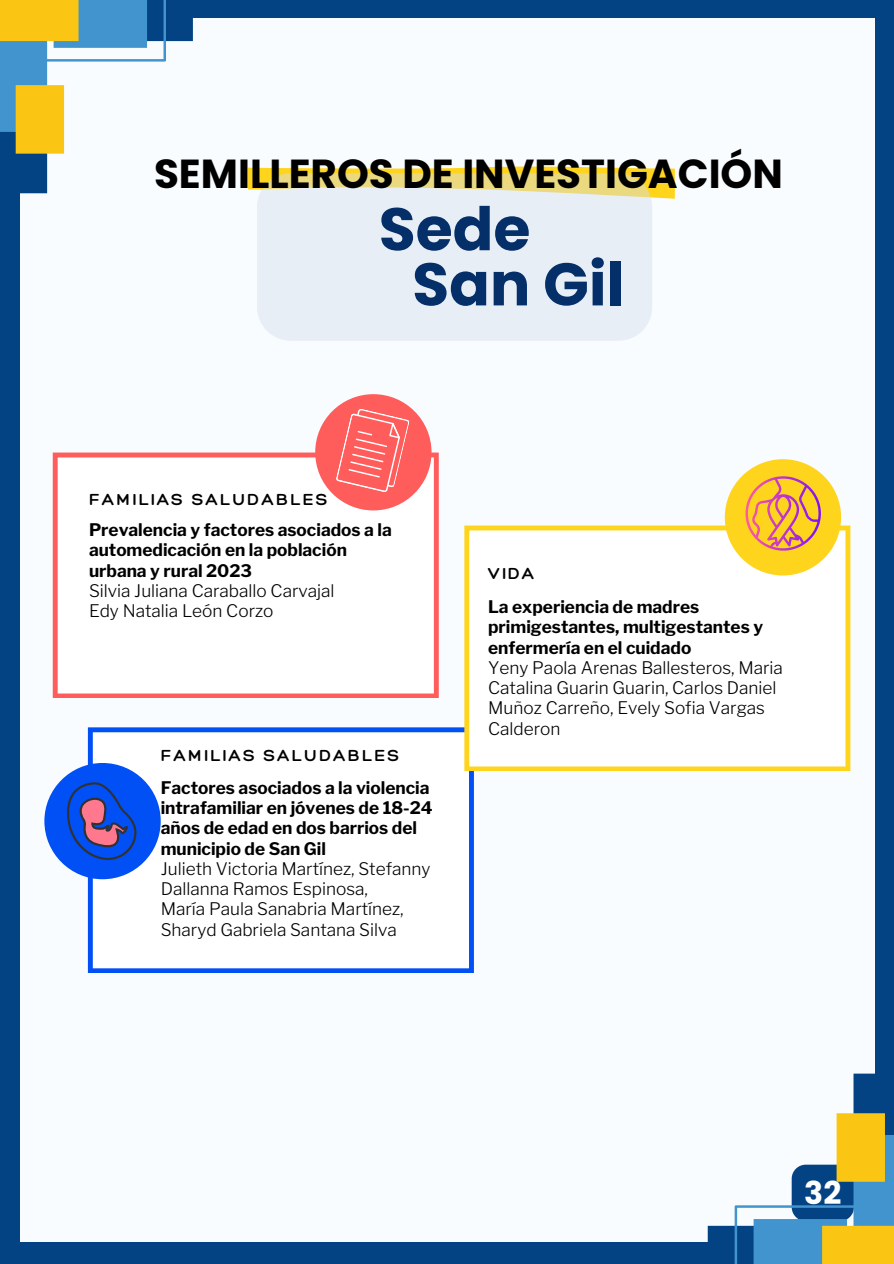
<style>
.page{position:relative;width:894px;height:1264px;background:#fff}
.page>*{position:absolute;margin:0;border:0;box-sizing:border-box;transform-origin:0 0}
.t1{font:700 60px/55.2px "Poppins";color:#042f69}
.t2{font:700 40.5px "Poppins";color:#000}
.t3{font:700 31.5px "Poppins";color:#fff}
.t4{font:300 17.4px "Hero";letter-spacing:.13em;color:#000}
.t5{font:300 17.25px/20.2px "Libre Franklin";color:#000}
.t6{font:700 17.25px/20.2px "Libre Franklin";color:#000}
</style>
<div class="page">
<div style="left:0;top:0;width:893px;height:1263px;background:#f8fcff"></div>
<svg style="left:53px;top:452px;width:385px;height:246px"></svg>
<svg style="left:88px;top:727px;width:386px;height:246px"></svg>
<div style="left:44px;top:763px;width:117px;height:116px;background:#0050f5;border-radius:50%"></div>
<svg style="left:464px;top:525px;width:386px;height:246px"></svg>
<div style="left:315px;top:394px;width:116px;height:116px;background:#ff5c5c;border-radius:50%"></div>
<div style="left:724px;top:459px;width:116px;height:116px;background:#ffd41d;border-radius:50%"></div>
<svg style="left:248px;top:166px;width:426px;height:32px"></svg>
<svg style="left:335px;top:408px;width:75px;height:84px"></svg>
<svg style="left:257px;top:173px;width:395px;height:168px;fill:#e7eef5"></svg>
<div style="left:104px;top:0;width:789px;height:18px;background:#034383"></div>
<div style="left:0;top:1242px;width:763px;height:21px;background:#034383"></div>
<div style="left:0;top:4px;width:20px;height:1252px;background:#034383"></div>
<div style="left:874px;top:0;width:19px;height:1252px;background:#034383"></div>
<svg style="left:0;top:0;width:193px;height:193px"></svg>
<svg style="left:707px;top:1073px;width:186px;height:190px"></svg>
<svg style="left:745px;top:476px;width:75px;height:74px"></svg>
<svg style="left:67px;top:782px;width:70px;height:78px"></svg>
<h2 class="t2" style="left:154px;top:145px;width:630px">SEMILLEROS DE INVESTIGACIÓN</h2>
<p class="t1" style="left:412px;top:202px;width:213px;text-indent:-33px">Sede<br>San Gil</p>
<h4 class="t4" style="left:89px;top:488px;width:240px">FAMILIAS SALUDABLES</h4>
<h4 class="t6" style="left:89px;top:520px;width:304px">Prevalencia y factores asociados a la automedicación en la población urbana y rural 2023</h4>
<p class="t5" style="left:89px;top:580px;width:247px">Silvia Juliana Caraballo Carvajal</p>
<p class="t5" style="left:89px;top:601px;width:186px">Edy Natalia León Corzo</p>
<p class="t4" style="left:161px;top:744px;width:240px">FAMILIAS SALUDABLES</p>
<h4 class="t6" style="left:161px;top:777px;width:273px">Factores asociados a la violencia intrafamiliar en jóvenes de 18-24 años de edad en dos barrios del municipio de San Gil</h4>
<p class="t5" style="left:161px;top:858px;width:271px">Julieth Victoria Martínez, Stefanny<br>Dallanna Ramos Espinosa,</p>
<p class="t5" style="left:161px;top:899px;width:244px">María Paula Sanabria Martínez,</p>
<p class="t5" style="left:161px;top:919px;width:237px">Sharyd Gabriela Santana Silva</p>
<p class="t4" style="left:488px;top:562px;width:48px">VIDA</p>
<p class="t6" style="left:488px;top:596px;width:276px">La experiencia de madres primigestantes, multigestantes y enfermería en el cuidado</p>
<h1 class="t5" style="left:488px;top:657px;width:296px">Yeny Paola Arenas Ballesteros, Maria<br>Catalina Guarin Guarin, Carlos Daniel<br>Muñoz Carreño, Evely Sofia Vargas<br>Calderon</h1>
<h3 class="t3" style="left:804px;top:1170px;width:39px">32</h3>
</div>
